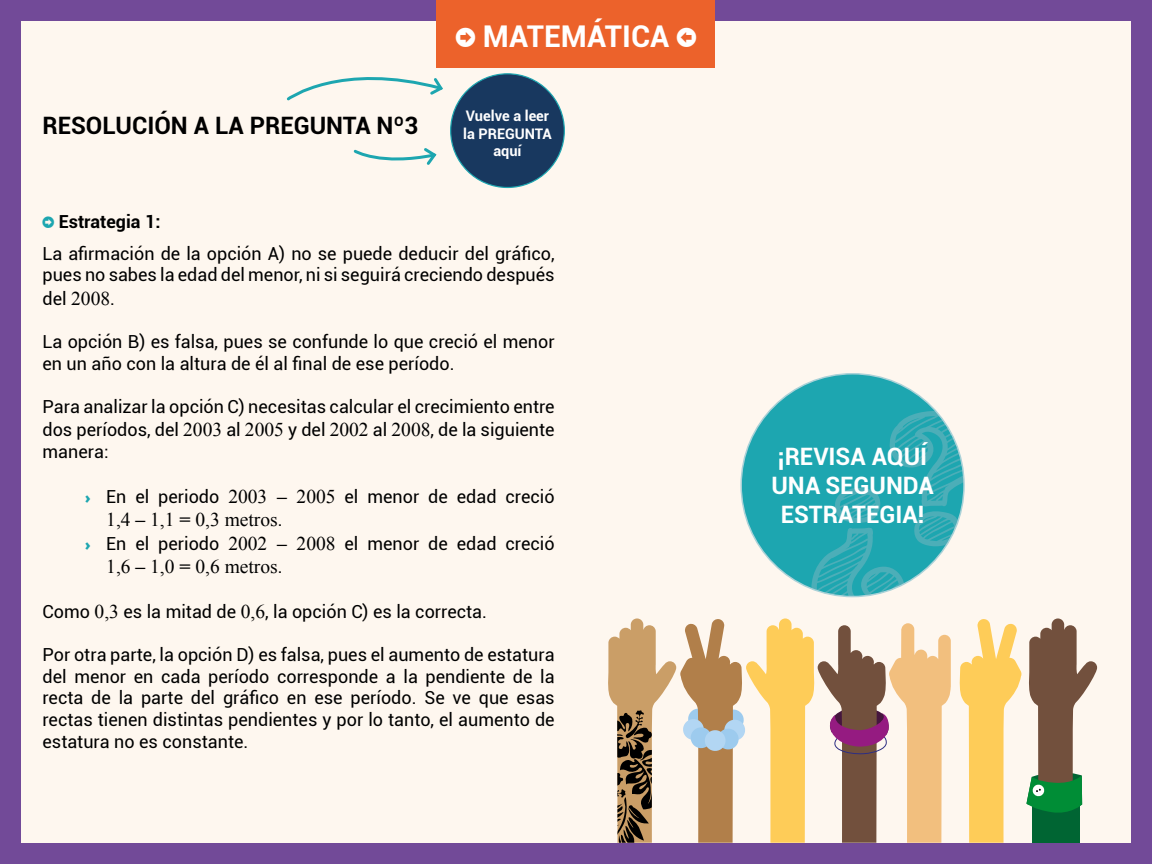
<style>
.page{position:relative;width:1152px;height:864px;background:#724a98}
.page>*{position:absolute;margin:0;border:0;box-sizing:border-box;transform-origin:0 0}
.t1{font:700 30px "Roboto";color:#fff}
.t2{font:700 24px/28.8px "Roboto";color:#fff;text-align:center}
.t3{font:700 24px "Roboto";color:#000}
.t4{font:19.5px "Times New Roman";color:#000}
.t5{font:18px/21.6px "Roboto";color:#000}
.t6{font:700 14.55px/17.5px "Roboto";color:#fff;text-align:center}
.s1{font-family:"s Tmedia";font-weight:400}
.s2{font-family:"s Tmedia";color:#1da6b0}
.s3{font-weight:700}
.s4{font-family:"Times New Roman";font-size:19.5px}
.s5{font-family:"gob CL";font-weight:800;color:#1da6b0}
.s6{font-family:"Times New Roman";font-weight:700;font-size:19.5px}
.s7{font-family:"Roboto";font-size:18px}
</style>
<div class="page">
<div style="left:21px;top:21px;width:1110px;height:822px;background:#fef7ef"></div>
<svg style="left:608px;top:618px;width:343px;height:225px"></svg>
<svg style="left:959px;top:618px;width:138px;height:225px"></svg>
<div style="left:741px;top:374px;width:223px;height:223px;background:#1da6b0;border-radius:50%"></div>
<svg style="left:811px;top:410px;width:153px;height:187px"></svg>
<div style="left:451px;top:74px;width:113px;height:113px;background:#18385f;border-radius:50%"></div>
<svg style="left:286px;top:61px;width:159px;height:40px"></svg>
<svg style="left:353px;top:148px;width:84px;height:17px"></svg>
<div style="left:437px;top:0;width:278px;height:67px;background:#ec622b"></div>
<h2 class="t3" style="left:43px;top:109px;width:377px">RESOLUCIÓN A LA PREGUNTA Nº3</h2>
<h1 class="t1" style="left:456px;top:16px;width:242px"><span class="s1">.</span> MATEMÁTICA <span class="s1">-</span></h1>
<p class="t6" style="left:463px;top:107px;width:90px">Vuelve a leer la PREGUNTA aquí</p>
<p class="t5" style="left:43px;top:205px;width:514px;line-height:32.1px"><span class="s2">.</span> <span class="s3">Estrategia 1:<br></span>La afirmación de la opción A) no se puede deducir del gráfico,</p>
<p class="t5" style="left:43px;top:263px;width:514px;line-height:23.4px">pues no sabes la edad del menor, ni si seguirá creciendo después del <span class="s4">2008</span>.</p>
<p class="t5" style="left:43px;top:330px;width:514px">La opción B) es falsa, pues se confunde lo que creció el menor en un año con la altura de él al final de ese período.</p>
<p class="t5" style="left:43px;top:394px;width:514px;line-height:23.4px">Para analizar la opción C) necesitas calcular el crecimiento entre dos períodos, del <span class="s4">2003</span> al <span class="s4">2005</span> y del <span class="s4">2002</span> al <span class="s4">2008</span>, de la siguiente</p>
<p class="t5" style="left:43px;top:440px;width:68px">manera:</p>
<p class="t5" style="left:85px;top:485px;width:471px"><span class="s5">›</span> En el periodo <span class="s4">2003</span> <span class="s6">–</span> <span class="s4">2005</span> el menor de edad creció</p>
<p class="t4" style="left:106px;top:507px;width:178px">1,4 <span class="s3">–</span> 1,1 <span class="s3">=</span> 0,3 metros<span class="s7">.</span></p>
<p class="t5" style="left:85px;top:532px;width:471px"><span class="s5">›</span> En el periodo <span class="s4">2002</span> <span class="s6">–</span> <span class="s4">2008</span> el menor de edad creció</p>
<p class="t4" style="left:106px;top:553px;width:178px">1,6 <span class="s3">–</span> 1,0 <span class="s3">=</span> 0,6 metros<span class="s7">.</span></p>
<p class="t5" style="left:43px;top:600px;width:446px">Como <span class="s4">0,3</span> es la mitad de <span class="s4">0,6</span>, la opción C) es la correcta.</p>
<p class="t5" style="left:43px;top:643px;width:514px;text-align:justify">Por otra parte, la opción D) es falsa, pues el aumento de estatura del menor en cada período corresponde a la pendiente de la recta de la parte del gráfico en ese período. Se ve que esas rectas tienen distintas pendientes y por lo tanto, el aumento de estatura no es constante.</p>
<h2 class="t2" style="left:771px;top:441px;width:164px">¡REVISA AQUÍ<br>UNA SEGUNDA<br>ESTRATEGIA!</h2>
</div>
